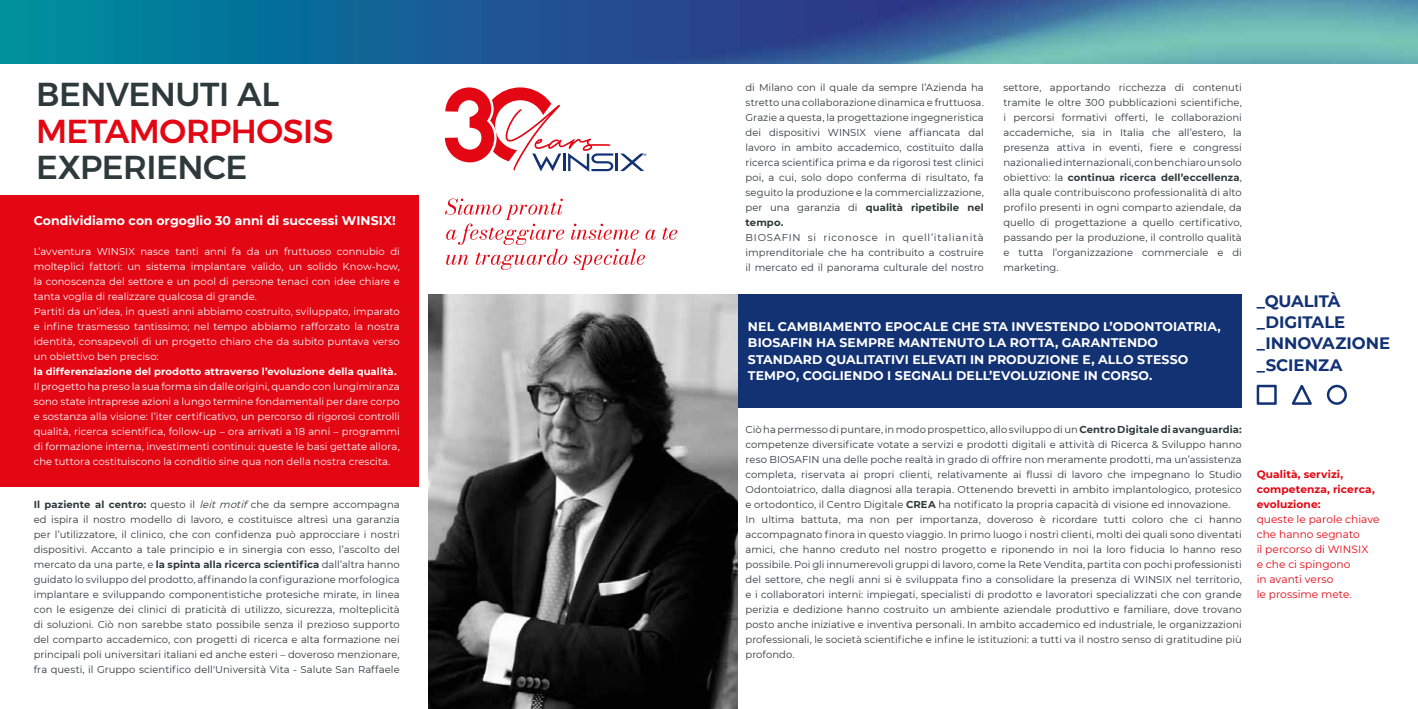
<style>
.page{position:relative;width:1418px;height:709px;background:#fff}
.page>*{position:absolute;margin:0;border:0;box-sizing:border-box;transform-origin:0 0}
.t1{font:500 33px "Montserrat";letter-spacing:-.015em;color:#2e393c}
.t2{font:500 33px "Montserrat";letter-spacing:-.015em;color:#e30613}
.t3{font:700 16.5px/21.2px "Montserrat";letter-spacing:-.005em;color:#123274}
.t4{font:700 12.5px/16.2px "Montserrat";letter-spacing:.005em;color:#fff}
.t5{font:10.62px/15px "Montserrat";letter-spacing:.005em;color:#e30613}
.t6{font:700 10.62px/15px "Montserrat";letter-spacing:.01em;color:#e30613}
.t7{font:10px/15px "Montserrat";letter-spacing:.005em;color:#2e393c;text-align:justify}
.t8{font:10px/15px "Montserrat";letter-spacing:.005em;color:#fff}
.t9{font:700 10px "Montserrat";letter-spacing:.01em;color:#fff}
.s1{font-weight:700}
.s2{font-style:italic}
</style>
<div class="page">
<div style="left:673px;top:294px;width:568px;height:114px;background:#123274"></div>
<div style="left:0;top:195px;width:418px;height:291px;background:#e30613"></div>
<svg style="left:662px;top:228px;width:15px;height:12px"></svg>
<svg style="left:445px;top:198px;width:211px;height:72px"></svg>
<hr style="left:615px;top:153px;width:3px;height:18px;background:#123274">
<svg style="left:445px;top:87px;width:168px;height:85px"></svg>
<svg style="left:620px;top:153px;width:26px;height:18px"></svg>
<img style="left:429px;top:294px;width:308px;height:415px">
<svg style="left:1326px;top:385px;width:20px;height:20px"></svg>
<svg style="left:1256px;top:385px;width:20px;height:20px"></svg>
<svg style="left:1291px;top:384px;width:20px;height:21px"></svg>
<img style="left:0;top:0;width:663px;height:64px">
<img style="left:663px;top:0;width:754px;height:64px">
<h1 class="t1" style="left:36px;top:69px;width:245px">BENVENUTI AL</h1>
<h1 class="t2" style="left:36px;top:105px;width:299px">METAMORPHOSIS</h1>
<h1 class="t1" style="left:36px;top:141px;width:213px">EXPERIENCE</h1>
<p class="t4" style="left:34px;top:212px;width:363px">Condividiamo con orgoglio 30 anni di successi WINSIX!</p>
<p class="t8" style="left:34px;top:243px;width:367px">L’avventura WINSIX nasce tanti anni fa da un fruttuoso connubio di molteplici fattori: un sistema implantare valido, un solido Know-how, la conoscenza del settore e un pool di persone tenaci con idee chiare e tanta voglia di realizzare qualcosa di grande.<br>Partiti da un’idea, in questi anni abbiamo costruito, sviluppato, imparato e infine trasmesso tantissimo; nel tempo abbiamo rafforzato la nostra identità, consapevoli di un progetto chiaro che da subito puntava verso un obiettivo ben preciso:</p>
<p class="t9" style="left:34px;top:364px;width:364px">la differenziazione del prodotto attraverso l’evoluzione della qualità.</p>
<p class="t8" style="left:34px;top:378px;width:367px;text-align:justify">Il progetto ha preso la sua forma sin dalle origini, quando con lungimiranza sono state intraprese azioni a lungo termine fondamentali per dare corpo e sostanza alla visione: l’iter certificativo, un percorso di rigorosi controlli qualità, ricerca scientifica, follow-up – ora arrivati a 18 anni – programmi di formazione interna, investimenti continui: queste le basi gettate allora, che tuttora costituiscono la conditio sine qua non della nostra crescita.</p>
<p class="t7" style="left:34px;top:497px;width:367px"><span class="s1">Il paziente al centro:</span> questo il <span class="s2">leit motif</span> che da sempre accompagna ed ispira il nostro modello di lavoro, e costituisce altresì una garanzia per l’utilizzatore, il clinico, che con confidenza può approcciare i nostri dispositivi. Accanto a tale principio e in sinergia con esso, l’ascolto del mercato da una parte, e <span class="s1">la spinta alla ricerca scientifica</span> dall’altra hanno guidato lo sviluppo del prodotto, affinando la configurazione morfologica implantare e sviluppando componentistiche protesiche mirate, in linea con le esigenze dei clinici di praticità di utilizzo, sicurezza, molteplicità di soluzioni. Ciò non sarebbe stato possibile senza il prezioso supporto del comparto accademico, con progetti di ricerca e alta formazione nei principali poli universitari italiani ed anche esteri – doveroso menzionare, fra questi, il Gruppo scientifico dell'Università Vita - Salute San Raffaele</p>
<p class="t7" style="left:745px;top:80px;width:240px">di Milano con il quale da sempre l’Azienda ha stretto una collaborazione dinamica e fruttuosa.<br>Grazie a questa, la progettazione ingegneristica dei dispositivi WINSIX viene affiancata dal lavoro in ambito accademico, costituito dalla ricerca scientifica prima e da rigorosi test clinici poi, a cui, solo dopo conferma di risultato, fa seguito la produzione e la commercializzazione, per una garanzia di <span class="s1">qualità ripetibile nel tempo.</span></p>
<p class="t7" style="left:745px;top:230px;width:240px">BIOSAFIN si riconosce in quell’italianità imprenditoriale che ha contribuito a costruire il mercato ed il panorama culturale del nostro</p>
<p class="t7" style="left:1003px;top:80px;width:240px">settore, apportando ricchezza di contenuti tramite le oltre 300 pubblicazioni scientifiche, i percorsi formativi offerti, le collaborazioni accademiche, sia in Italia che all’estero, la presenza attiva in eventi, fiere e congressi nazionali ed internazionali, con ben chiaro un solo obiettivo: la <span class="s1">continua ricerca dell’eccellenza</span>, alla quale contribuiscono professionalità di alto profilo presenti in ogni comparto aziendale, da quello di progettazione a quello certificativo, passando per la produzione, il controllo qualità e tutta l’organizzazione commerciale e di marketing.</p>
<p class="t4" style="left:748px;top:318px;width:474px">NEL CAMBIAMENTO EPOCALE CHE STA INVESTENDO L’ODONTOIATRIA, BIOSAFIN HA SEMPRE MANTENUTO LA ROTTA, GARANTENDO STANDARD QUALITATIVI ELEVATI IN PRODUZIONE E, ALLO STESSO TEMPO, COGLIENDO I SEGNALI DELL’EVOLUZIONE IN CORSO.</p>
<h2 class="t3" style="left:1256px;top:289px;width:135px">_QUALITÀ _DIGITALE _INNOVAZIONE _SCIENZA</h2>
<p class="t7" style="left:745px;top:421px;width:498px;text-align:left">Ciò ha permesso di puntare, in modo prospettico, allo sviluppo di un <span class="s1">Centro Digitale di avanguardia: </span>competenze diversificate votate a servizi e prodotti digitali e attività di Ricerca &amp; Sviluppo hanno reso BIOSAFIN una delle poche realtà in grado di offrire non meramente prodotti, ma un’assistenza completa, riservata ai propri clienti, relativamente ai flussi di lavoro che impegnano lo Studio Odontoiatrico, dalla diagnosi alla terapia. Ottenendo brevetti in ambito implantologico, protesico e ortodontico, il Centro Digitale <span class="s1">CREA</span> ha notificato la propria capacità di visione ed innovazione.<br>In ultima battuta, ma non per importanza, doveroso è ricordare tutti coloro che ci hanno accompagnato finora in questo viaggio. In primo luogo i nostri clienti, molti dei quali sono diventati amici, che hanno creduto nel nostro progetto e riponendo in noi la loro fiducia lo hanno reso possibile. Poi gli innumerevoli gruppi di lavoro, come la Rete Vendita, partita con pochi professionisti del settore, che negli anni si è sviluppata fino a consolidare la presenza di WINSIX nel territorio, e i collaboratori interni: impiegati, specialisti di prodotto e lavoratori specializzati che con grande perizia e dedizione hanno costruito un ambiente aziendale produttivo e familiare, dove trovano posto anche iniziative e inventiva personali. In ambito accademico ed industriale, le organizzazioni professionali, le società scientifiche e infine le istituzioni: a tutti va il nostro senso di gratitudine più profondo.</p>
<p class="t6" style="left:1256px;top:466px;width:120px">Qualità, servizi, competenza, ricerca, evoluzione:</p>
<p class="t5" style="left:1256px;top:511px;width:124px">queste le parole chiave che hanno segnato<br>il percorso di WINSIX<br>e che ci spingono<br>in avanti verso<br>le prossime mete.</p>
</div>
